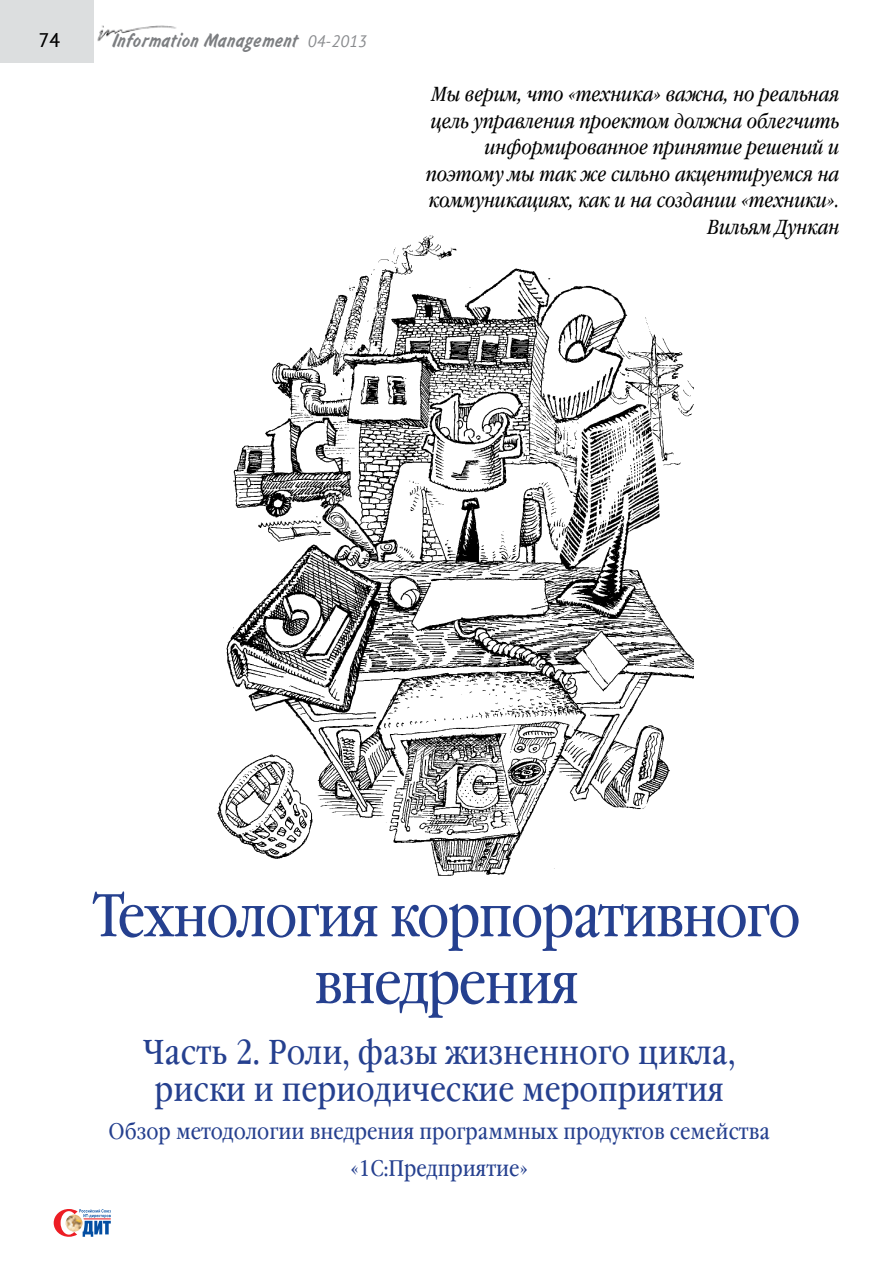
<style>
.page{position:relative;width:893px;height:1263px;background:#fff}
.page>*{position:absolute;margin:0;border:0;box-sizing:border-box;transform-origin:0 0}
.t1{font:60.15px/66.9px "Garamond Book Narrow C";letter-spacing:-.03em;color:#25408f;text-align:center}
.t2{font:34.5px/37.5px "Garamond Book Narrow C";color:#25408f;text-align:center}
.t3{font:22.5px/37.5px "Garamond Book Narrow C";color:#25408f;text-align:center}
.t4{font:italic 20.25px/26.5px "Garamond Book Narrow C";color:#000;text-align:right}
.t5{font:19.5px "Inform C";letter-spacing:.02em;color:#7c7e81}
.t6{font:19.5px "PT Sans";color:#000}
.s1{font-family:"PT Sans";font-style:italic;font-size:16.5px;color:#888a8d}
</style>
<div class="page">
<img style="left:97px;top:25px;width:79px;height:16px">
<svg style="left:54px;top:1209px;width:57px;height:28px"></svg>
<img style="left:66px;top:1214px;width:17px;height:17px;border-radius:9px">
<img style="left:217px;top:235px;width:477px;height:641px">
<div style="left:0;top:0;width:93px;height:62px;background:#dcdedf"></div>
<p class="t6" style="left:39px;top:28px;width:23px">74</p>
<p class="t5" style="left:112px;top:30px;width:257px">Information Management <span class="s1">04-2013</span></p>
<p class="t4" style="left:426px;top:82px;width:415px">Мы верим, что «техника» важна, но реальная цель управления проектом должна облегчить информированное принятие решений и поэтому мы так же сильно акцентируемся на коммуникациях, как и на создании «техники».<br>Вильям Дункан</p>
<h1 class="t1" style="left:93px;top:884px;width:709px">Технология корпоративного внедрения</h1>
<h2 class="t2" style="left:143px;top:1034px;width:594px">Часть 2. Роли, фазы жизненного цикла, риски и периодические мероприятия</h2>
<p class="t3" style="left:109px;top:1113px;width:663px">Обзор методологии внедрения программных продуктов семейства «1С:Предприятие»</p>
</div>
